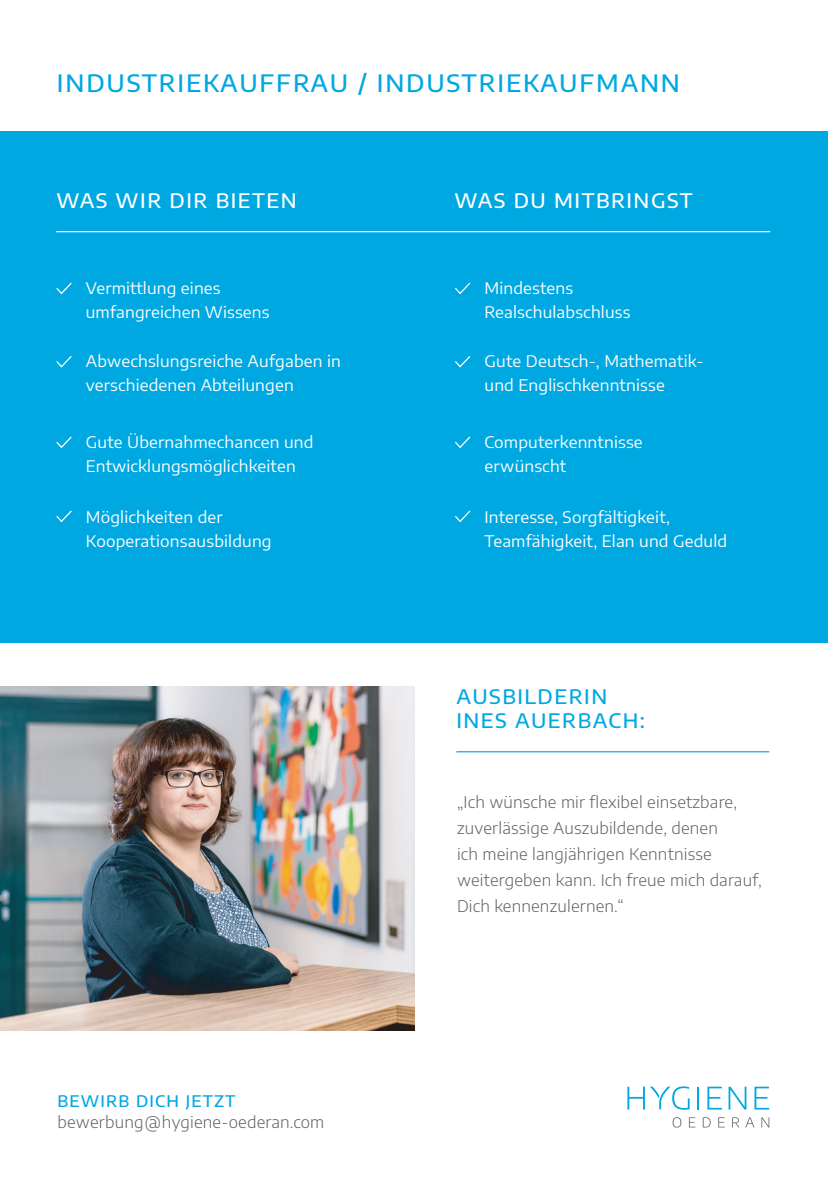
<style>
.page{position:relative;width:828px;height:1185px;background:#fff}
.page>*{position:absolute;margin:0;border:0;box-sizing:border-box;transform-origin:0 0}
.t1{font:500 24px "Encode Sans Semi Expanded";letter-spacing:.075em;color:#00a8e2}
.t2{font:500 20px "Encode Sans Semi Expanded";letter-spacing:.075em;color:#fff}
.t3{font:500 20px/24px "Encode Sans Semi Expanded";letter-spacing:.075em;color:#00a8e2}
.t4{font:16px/24px "Encode Sans Semi Expanded";letter-spacing:.01em;color:#fff}
.t5{font:300 16px/26px "Encode Sans Semi Expanded";letter-spacing:.01em;color:#636366}
.t6{font:500 16px "Encode Sans Semi Expanded";letter-spacing:.075em;color:#00a8e2}
</style>
<div class="page">
<div style="left:0;top:132px;width:828px;height:511px;background:#00a8e2"></div>
<svg style="left:56px;top:282px;width:16px;height:13px"></svg>
<svg style="left:56px;top:356px;width:16px;height:12px"></svg>
<svg style="left:56px;top:436px;width:16px;height:13px"></svg>
<svg style="left:56px;top:510px;width:16px;height:13px"></svg>
<hr style="left:456px;top:751px;width:313px;height:1px;background:#00a8e2">
<hr style="left:56px;top:231px;width:714px;height:1px;background:#fff">
<svg style="left:455px;top:282px;width:16px;height:13px"></svg>
<svg style="left:455px;top:356px;width:16px;height:12px"></svg>
<svg style="left:455px;top:436px;width:16px;height:12px"></svg>
<svg style="left:455px;top:510px;width:16px;height:13px"></svg>
<img style="left:0;top:686px;width:414px;height:344px">
<svg style="left:672px;top:1117px;width:9px;height:10px"></svg>
<svg style="left:689px;top:1117px;width:6px;height:10px"></svg>
<svg style="left:703px;top:1117px;width:7px;height:10px"></svg>
<svg style="left:718px;top:1117px;width:7px;height:10px"></svg>
<svg style="left:732px;top:1117px;width:7px;height:10px"></svg>
<svg style="left:745px;top:1117px;width:9px;height:10px"></svg>
<svg style="left:761px;top:1117px;width:8px;height:10px"></svg>
<hr style="left:697px;top:1087px;width:2px;height:22px;background:#00a8e2">
<svg style="left:707px;top:1087px;width:15px;height:22px"></svg>
<svg style="left:728px;top:1087px;width:18px;height:22px"></svg>
<svg style="left:754px;top:1087px;width:15px;height:22px"></svg>
<svg style="left:627px;top:1086px;width:62px;height:24px"></svg>
<h1 class="t1" style="left:57px;top:66px;width:624px">INDUSTRIEKAUFFRAU / INDUSTRIEKAUFMANN</h1>
<p class="t2" style="left:56px;top:187px;width:242px">WAS WIR DIR BIETEN</p>
<p class="t2" style="left:454px;top:187px;width:239px">WAS DU MITBRINGST</p>
<p class="t4" style="left:86px;top:276px;width:185px">Vermittlung eines umfangreichen Wissens</p>
<p class="t4" style="left:86px;top:349px;width:257px">Abwechslungsreiche Aufgaben in verschiedenen Abteilungen</p>
<p class="t4" style="left:86px;top:429px;width:229px">Gute Übernahmechancen und<br>Entwicklungsmöglichkeiten</p>
<p class="t4" style="left:86px;top:504px;width:187px">Möglichkeiten der<br>Kooperationsausbildung</p>
<p class="t6" style="left:58px;top:1090px;width:179px">BEWIRB DICH JETZT</p>
<p class="t5" style="left:58px;top:1108px;width:268px">bewerbung@hygiene-oederan.com</p>
<p class="t4" style="left:484px;top:276px;width:147px">Mindestens<br>Realschulabschluss</p>
<p class="t4" style="left:484px;top:349px;width:221px">Gute Deutsch-, Mathematik&shy;und Englischkenntnisse</p>
<p class="t4" style="left:484px;top:429px;width:160px">Computerkenntnisse erwünscht</p>
<p class="t4" style="left:484px;top:504px;width:244px">Interesse, Sorgfältigkeit,<br>Teamfähigkeit, Elan und Geduld</p>
<p class="t3" style="left:456px;top:683px;width:190px">AUSBILDERIN<br>INES AUERBACH:</p>
<p class="t5" style="left:457px;top:789px;width:306px">„Ich wünsche mir flexibel einsetzbare, zuverlässige Auszubildende, denen<br>ich meine langjährigen Kenntnisse weitergeben kann. Ich freue mich darauf, Dich kennenzulernen.“</p>
</div>
